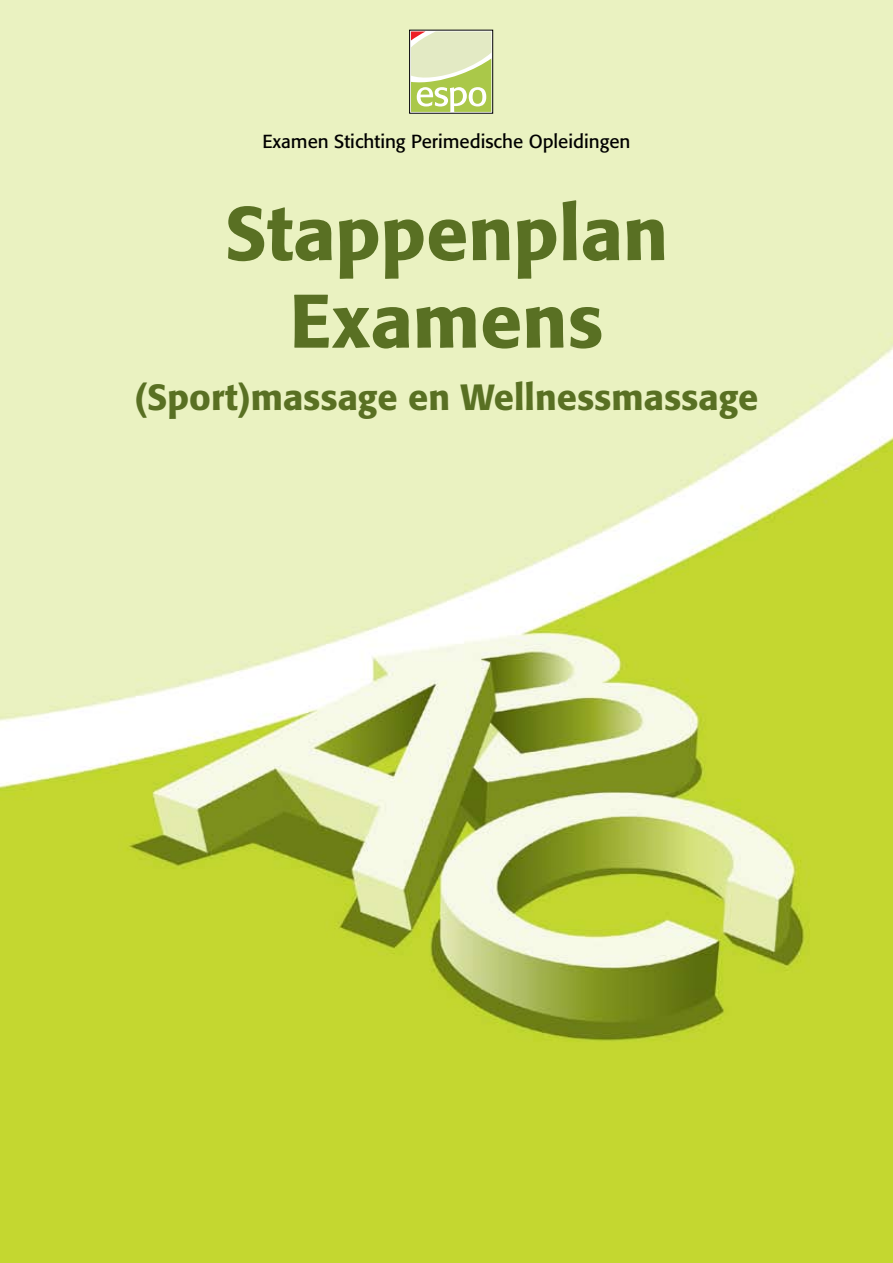
<style>
.page{position:relative;width:893px;height:1263px;background:#fff}
.page>*{position:absolute;margin:0;border:0;box-sizing:border-box;transform-origin:0 0}
.t1{font:500 75px/87.4px "Formata";color:#597023;text-align:center}
.t2{font:500 36px "Formata";color:#597023}
.t3{font:18.75px "Formata";color:#000}
</style>
<div class="page">
<img style="left:0;top:0;width:893px;height:1263px">
<div style="left:409px;top:30px;width:84px;height:84px;border:1px solid #000"></div>
<svg style="left:411px;top:31px;width:80px;height:81px;background:#d3dfa1"></svg>
<p class="t3" style="left:262px;top:130px;width:370px">Examen Stichting Perimedische Opleidingen</p>
<h1 class="t1" style="left:225px;top:190px;width:445px">Stappenplan<br>Examens</h1>
<h2 class="t2" style="left:135px;top:375px;width:625px">(Sport)massage en Wellnessmassage</h2>
</div>
